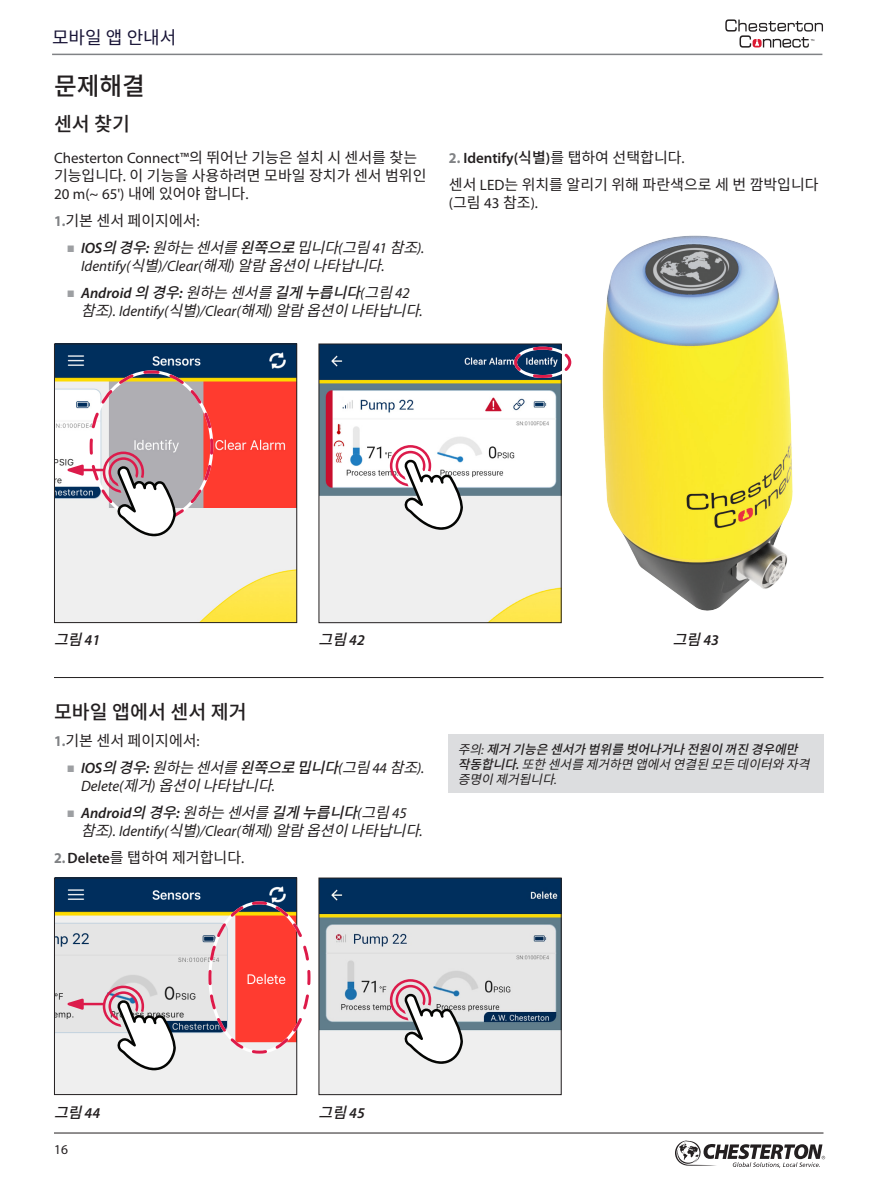
<style>
.page{position:relative;width:891px;height:1188px;background:#fff}
.page>*{position:absolute;margin:0;border:0;box-sizing:border-box;transform-origin:0 0}
.t1{font:500 24.75px "Noto Sans CJ Kkr";color:#231f20}
.t2{font:500 19.5px "Noto Sans CJ Kkr";color:#231f20}
.t3{font:18px "Noto Sans CJ Kkr";color:#181436}
.t4{font:italic 15px "Myriad Pro";color:#231f20}
.t5{font:15px "Noto Sans CJ Kkr";color:#231f20}
.t6{font:italic 15px/18px "Noto Sans CJ Kkr";color:#231f20}
.t7{font:italic 500 15px "Noto Sans CJ Kkr";color:#231f20}
.t8{font:15px "Myriad Pro";color:#231f20}
.t9{font:600 15px "Myriad Pro";color:#231f20}
.t10{font:13.5px "Myriad Pro";color:#231f20}
.t11{font:italic 12.75px/15px "Noto Sans CJ Kkr";color:#231f20}
.s1{font-family:"Noto Sans CJ Kkr"}
.s2{font-family:"Myriad Pro"}
.s3{font-family:"Myriad Pro";font-weight:700;color:#808285}
.s4{color:#9d9fa2}
.s5{font-family:"Myriad Pro";font-weight:600}
.s6{font-weight:500}
.s7{font-weight:400}
.s8{font-family:"Myriad Pro";font-weight:400}
.s9{font-weight:700;color:#808285}
.s10{font-family:"Noto Sans CJ Kkr";font-weight:500}
.s11{font-family:"Noto Sans CJ Kkr";font-weight:400}
</style>
<div class="page">
<hr style="left:54px;top:1133px;width:770px;height:1px;background:#231f20">
<hr style="left:52px;top:54px;width:770px;height:1px;background:#808285">
<svg style="left:725px;top:19px;width:98px;height:29px"></svg>
<svg style="left:675px;top:1140px;width:150px;height:28px"></svg>
<img style="left:602px;top:235px;width:191px;height:376px">
<div style="left:448px;top:734px;width:376px;height:59px;background:#dcdddf"></div>
<hr style="left:54px;top:677px;width:770px;height:1px;background:#231f20">
<img style="left:320px;top:880px;width:240px;height:213px">
<div style="left:318px;top:878px;width:244px;height:217px;border:1px solid #231f20"></div>
<img style="left:56px;top:880px;width:239px;height:213px">
<div style="left:54px;top:878px;width:243px;height:217px;border:1px solid #231f20"></div>
<svg style="left:207px;top:900px;width:104px;height:155px"></svg>
<svg style="left:390px;top:979px;width:73px;height:85px"></svg>
<svg style="left:103px;top:986px;width:73px;height:84px"></svg>
<hr style="left:71px;top:1003px;width:33px;height:2px;background:#dc1b4b">
<svg style="left:67px;top:996px;width:18px;height:16px"></svg>
<img style="left:320px;top:346px;width:240px;height:275px">
<div style="left:318px;top:344px;width:244px;height:279px;border:1px solid #231f20"></div>
<img style="left:56px;top:345px;width:239px;height:276px">
<div style="left:54px;top:343px;width:243px;height:280px;border:1px solid #231f20"></div>
<svg style="left:390px;top:445px;width:73px;height:85px"></svg>
<svg style="left:67px;top:369px;width:148px;height:167px"></svg>
<svg style="left:513px;top:345px;width:59px;height:34px"></svg>
<p class="t3" style="left:52px;top:28px;width:126px">모바일 앱 안내서</p>
<h1 class="t1" style="left:54px;top:72px;width:93px">문제해결</h1>
<h2 class="t2" style="left:54px;top:113px;width:78px">센서 찾기</h2>
<p class="t8" style="left:54px;top:149px;width:365px">Chesterton Connect™<span class="s1">의 뛰어난 기능은 설치 시 센서를 찾는</span></p>
<p class="t5" style="left:54px;top:167px;width:374px">기능입니다<span class="s2">.</span> 이 기능을 사용하려면 모바일 장치가 센서 범위인</p>
<p class="t8" style="left:54px;top:185px;width:196px">20 m(~ 65') <span class="s1">내에 있어야 합니다</span>.</p>
<p class="t5" style="left:54px;top:212px;width:147px"><span class="s3">1.</span>기본 센서 페이지에서<span class="s2">:</span></p>
<p class="t6" style="left:68px;top:239px;width:360px"><span class="s4">■</span> <span class="s5">I OS</span> <span class="s6">의 경우</span><span class="s5">:</span> 원하는 센서를 <span class="s6">왼쪽으로</span> 밉니다<span class="s2">(</span>그림<span class="s2">4 1</span> 참조<span class="s2">) .</span></p>
<p class="t4" style="left:81px;top:257px;width:311px">Identify(<span class="s1">식별</span>)/Clear(<span class="s1">해제</span>) <span class="s1">알람옵션이나타납니다</span>.</p>
<p class="t7" style="left:68px;top:284px;width:344px"><span class="s4">■</span> <span class="s5">A n dro id</span> 의경우<span class="s5">:</span> <span class="s7">원하는센서를</span>길게누릅니다<span class="s8">(</span><span class="s7">그림</span><span class="s8">42</span></p>
<p class="t4" style="left:81px;top:302px;width:349px"><span class="s1">참조</span>). Identify(<span class="s1">식별</span>)/Clear(<span class="s1">해제</span>) <span class="s1">알람옵션이나타납니다</span>.</p>
<p class="t9" style="left:449px;top:149px;width:237px"><span class="s9">2.</span> Identify(<span class="s10">식별</span>)<span class="s11">를 탭하여 선택합니다</span><span class="s7">.</span></p>
<p class="t5" style="left:449px;top:176px;width:371px">센서 <span class="s2">LED</span>는 위치를 알리기 위해 파란색으로 세 번 깜박입니다</p>
<p class="t8" style="left:449px;top:194px;width:91px">(<span class="s1">그림</span> 43 <span class="s1">참조</span>).</p>
<p class="t7" style="left:54px;top:631px;width:48px">그림<span class="s5">4 1</span></p>
<p class="t7" style="left:319px;top:631px;width:48px">그림<span class="s5">42</span></p>
<h2 class="t2" style="left:54px;top:700px;width:194px">모바일 앱에서 센서 제거</h2>
<p class="t5" style="left:54px;top:732px;width:147px"><span class="s3">1.</span>기본 센서 페이지에서<span class="s2">:</span></p>
<p class="t6" style="left:81px;top:759px;width:347px;text-indent:-14px"><span class="s4">■</span> <span class="s5">I OS</span> <span class="s6">의 경우</span><span class="s5">:</span> 원하는 센서를 <span class="s6">왼쪽으로 밉니다</span><span class="s2">(</span>그림<span class="s2">4 4</span> 참조<span class="s2">) .<br>D e le te (</span>제거<span class="s2">)</span> 옵션이 나타납니다<span class="s2">.</span></p>
<p class="t7" style="left:68px;top:804px;width:341px"><span class="s4">■</span> <span class="s5">A n dro id</span>의경우<span class="s5">:</span> <span class="s7">원하는센서를</span>길게누릅니다<span class="s8">(</span><span class="s7">그림</span><span class="s8">4 5</span></p>
<p class="t4" style="left:81px;top:822px;width:349px"><span class="s1">참조</span>). Identify(<span class="s1">식별</span>)/Clear(<span class="s1">해제</span>) <span class="s1">알람옵션이나타납니다</span>.</p>
<p class="t5" style="left:54px;top:849px;width:192px"><span class="s3">2.</span><span class="s5">Delete</span>를 탭하여 제거합니다<span class="s2">.</span></p>
<p class="t7" style="left:673px;top:631px;width:48px">그림<span class="s5">43</span></p>
<p class="t11" style="left:458px;top:742px;width:361px">주의<span class="s2">:</span> <span class="s6">제거 기능은 센서가 범위를 벗어나거나 전원이 꺼진 경우에만 작동합니다</span><span class="s5">.</span> 또한 센서를 제거하면 앱에서 연결된 모든 데이터와 자격 증명이 제거됩니다<span class="s2">.</span></p>
<p class="t7" style="left:54px;top:1104px;width:48px">그림<span class="s5">44</span></p>
<p class="t7" style="left:319px;top:1104px;width:48px">그림<span class="s5">4 5</span></p>
<p class="t10" style="left:54px;top:1141px;width:15px">16</p>
</div>
